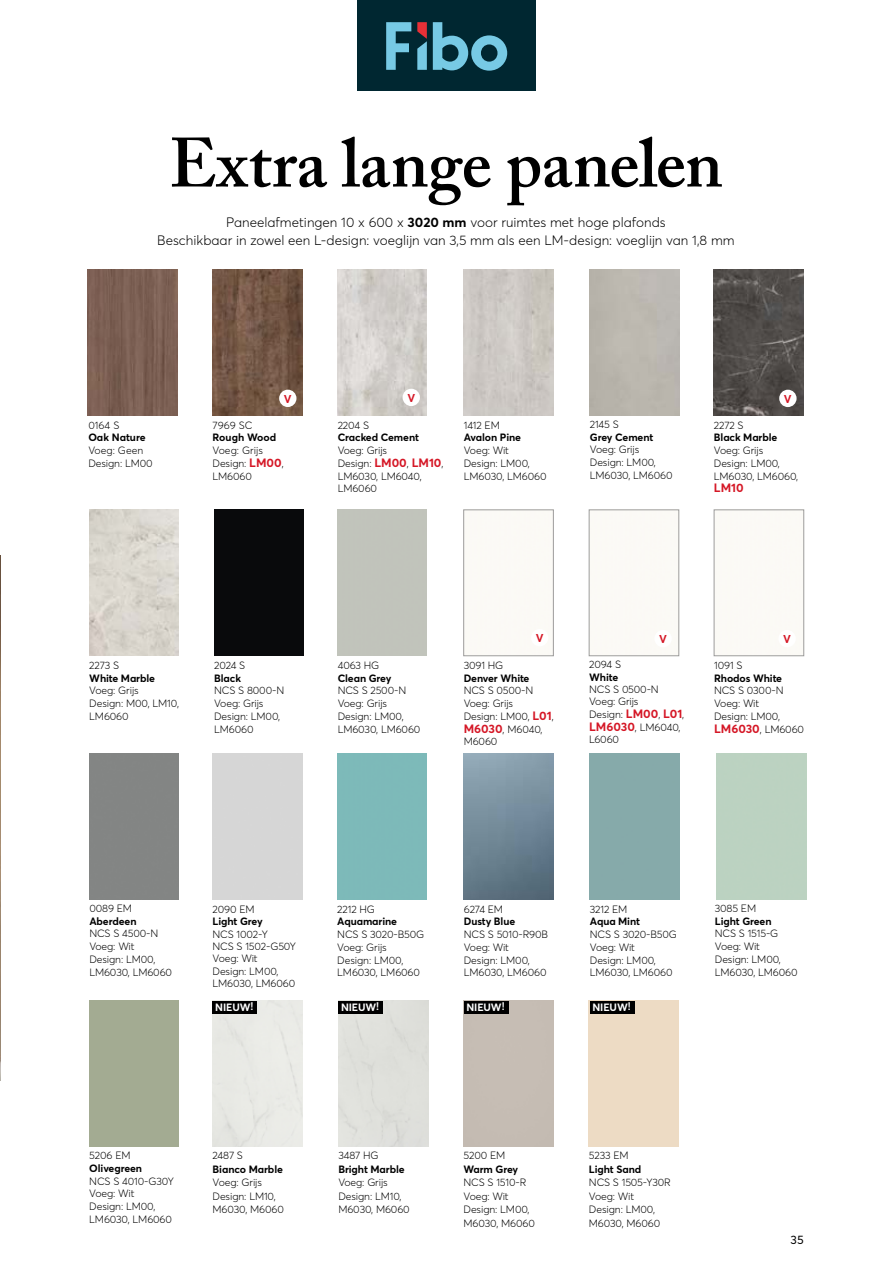
<style>
.page{position:relative;width:893px;height:1263px;background:#fff}
.page>*{position:absolute;margin:0;border:0;box-sizing:border-box;transform-origin:0 0}
.t1{font:600 69px "Adobe Caslon Pro";letter-spacing:-.005em;color:#000}
.t2{font:300 13.5px/18px "Averta Std";color:#000;text-align:center}
.t3{font:700 12px "Averta Std";color:#d51726}
.t4{font:12px "Averta Std";color:#000}
.t5{font:700 11.25px "Averta Std";color:#d51726}
.t6{font:300 10.5px/12.8px "Averta Std";letter-spacing:-.01em;color:#000}
.t7{font:700 10.5px "Averta Std";letter-spacing:-.01em;color:#000}
.t8{font:700 10.5px "Averta Std";letter-spacing:-.01em;color:#fff}
.s1{font-weight:700}
.s2{font-weight:700;font-size:12px;color:#d51726}
</style>
<div class="page">
<img style="left:0;top:555px;width:1px;height:526px">
<div style="left:357px;top:0;width:179px;height:90px;background:#002731"></div>
<svg style="left:417px;top:22px;width:10px;height:48px"></svg>
<svg style="left:433px;top:22px;width:74px;height:49px"></svg>
<svg style="left:386px;top:22px;width:25px;height:48px"></svg>
<div style="left:214px;top:510px;width:90px;height:146px;background:#090a0c"></div>
<img style="left:464px;top:753px;width:89px;height:146px">
<img style="left:464px;top:270px;width:89px;height:145px">
<div style="left:213px;top:1001px;width:89px;height:146px;background:#e9eae5"></div>
<div style="left:338px;top:1001px;width:90px;height:146px;background:#dfe0db"></div>
<div style="left:463px;top:1001px;width:90px;height:146px;background:#c6bdb4"></div>
<div style="left:589px;top:1001px;width:90px;height:146px;background:#eddbc4"></div>
<img style="left:213px;top:270px;width:89px;height:145px">
<div style="left:279px;top:390px;width:17px;height:17px;background:#fff;border-radius:50%"></div>
<img style="left:88px;top:270px;width:90px;height:145px">
<img style="left:714px;top:270px;width:90px;height:145px">
<div style="left:779px;top:390px;width:18px;height:17px;background:#fff;border-radius:50%"></div>
<div style="left:714px;top:510px;width:90px;height:146px;border:1px solid #9d9d9c"></div>
<div style="left:589px;top:510px;width:90px;height:146px;border:1px solid #9d9d9c"></div>
<img style="left:89px;top:510px;width:90px;height:146px">
<img style="left:337px;top:270px;width:90px;height:145px">
<div style="left:403px;top:389px;width:17px;height:17px;background:#fff;border-radius:50%"></div>
<div style="left:463px;top:510px;width:91px;height:146px;border:1px solid #9d9d9c"></div>
<div style="left:213px;top:1001px;width:44px;height:12px;background:#000"></div>
<div style="left:338px;top:1001px;width:45px;height:12px;background:#000"></div>
<div style="left:464px;top:1001px;width:45px;height:12px;background:#000"></div>
<div style="left:590px;top:1001px;width:45px;height:12px;background:#000"></div>
<h1 class="t1" style="left:169px;top:122px;width:555px">Extra lange panelen</h1>
<p class="t2" style="left:157px;top:213px;width:579px">Paneelafmetingen 10 x 600 x <span class="s1">3020 mm</span> voor ruimtes met hoge plafonds<br>Beschikbaar in zowel een L-design: voeglijn van 3,5 mm als een LM-design: voeglijn van 1,8 mm</p>
<p class="t5" style="left:284px;top:392px;width:9px">V</p>
<p class="t5" style="left:407px;top:391px;width:9px">V</p>
<p class="t5" style="left:784px;top:392px;width:9px">V</p>
<p class="t6" style="left:88px;top:419px;width:33px">0164 S</p>
<p class="t7" style="left:88px;top:431px;width:59px">Oak Nature</p>
<p class="t6" style="left:88px;top:444px;width:66px">Voeg: Geen<br>Design: LM00</p>
<p class="t6" style="left:213px;top:419px;width:41px">7969 SC</p>
<p class="t7" style="left:213px;top:431px;width:65px">Rough Wood</p>
<p class="t6" style="left:213px;top:444px;width:73px">Voeg: Grijs<br>Design: <span class="s2">LM00</span>,<br>LM6060</p>
<p class="t6" style="left:338px;top:419px;width:33px">2204 S</p>
<p class="t7" style="left:338px;top:431px;width:83px">Cracked Cement</p>
<p class="t6" style="left:338px;top:444px;width:107px">Voeg: Grijs<br>Design: <span class="s2">LM00</span>, <span class="s2">LM10</span>,<br>LM6030, LM6040,<br>LM6060</p>
<p class="t6" style="left:464px;top:419px;width:37px">1412 EM</p>
<p class="t7" style="left:464px;top:431px;width:59px">Avalon Pine</p>
<p class="t6" style="left:464px;top:444px;width:84px">Voeg: Wit<br>Design: LM00,<br>LM6030, LM6060</p>
<p class="t6" style="left:590px;top:418px;width:30px">2145 S</p>
<p class="t7" style="left:590px;top:430px;width:65px">Grey Cement</p>
<p class="t6" style="left:590px;top:443px;width:84px">Voeg: Grijs<br>Design: LM00,<br>LM6030, LM6060</p>
<p class="t6" style="left:714px;top:419px;width:31px">2272 S</p>
<p class="t7" style="left:714px;top:431px;width:65px">Black Marble</p>
<p class="t6" style="left:714px;top:444px;width:86px">Voeg: Grijs<br>Design: LM00,<br>LM6030, LM6060,</p>
<p class="t3" style="left:714px;top:481px;width:31px">LM10</p>
<p class="t6" style="left:89px;top:659px;width:31px">2273 S</p>
<p class="t7" style="left:89px;top:671px;width:67px">White Marble</p>
<p class="t6" style="left:89px;top:684px;width:91px">Voeg: Grijs<br>Design: M00, LM10,<br>LM6060</p>
<p class="t6" style="left:214px;top:659px;width:33px">2024 S</p>
<p class="t7" style="left:214px;top:671px;width:28px">Black</p>
<p class="t6" style="left:214px;top:684px;width:72px">NCS S 8000-N<br>Voeg: Grijs<br>Design: LM00,<br>LM6060</p>
<p class="t6" style="left:338px;top:659px;width:43px">4063 HG</p>
<p class="t7" style="left:338px;top:671px;width:55px">Clean Grey</p>
<p class="t6" style="left:338px;top:684px;width:84px">NCS S 2500-N<br>Voeg: Grijs<br>Design: LM00,<br>LM6030, LM6060</p>
<p class="t5" style="left:536px;top:631px;width:9px">V</p>
<p class="t6" style="left:464px;top:659px;width:41px">3091 HG</p>
<p class="t7" style="left:464px;top:671px;width:67px">Denver White</p>
<p class="t6" style="left:464px;top:684px;width:92px">NCS S 0500-N<br>Voeg: Grijs<br>Design: LM00, <span class="s2">L01</span>,<br><span class="s2">M6030</span>, M6040,<br>M6060</p>
<p class="t5" style="left:659px;top:632px;width:9px">V</p>
<p class="t6" style="left:589px;top:658px;width:34px">2094 S</p>
<p class="t7" style="left:589px;top:670px;width:31px">White</p>
<p class="t6" style="left:589px;top:683px;width:97px">NCS S 0500-N<br>Voeg: Grijs<br>Design: <span class="s2">LM00</span>, <span class="s2">L01</span>,<br><span class="s2">LM6030</span>, LM6040,<br>L6060</p>
<p class="t5" style="left:783px;top:632px;width:9px">V</p>
<p class="t6" style="left:714px;top:659px;width:30px">1091 S</p>
<p class="t7" style="left:714px;top:671px;width:70px">Rhodos White</p>
<p class="t6" style="left:714px;top:684px;width:92px">NCS S 0300-N<br>Voeg: Wit<br>Design: LM00,<br><span class="s2">LM6030</span>, LM6060</p>
<p class="t6" style="left:89px;top:902px;width:44px">0089 EM</p>
<p class="t7" style="left:89px;top:914px;width:49px">Aberdeen</p>
<p class="t6" style="left:89px;top:927px;width:84px">NCS S 4500-N<br>Voeg: Wit<br>Design: LM00,<br>LM6030, LM6060</p>
<p class="t6" style="left:213px;top:902px;width:44px">2090 EM</p>
<p class="t7" style="left:213px;top:915px;width:52px">Light Grey</p>
<p class="t6" style="left:213px;top:927px;width:85px">NCS 1002-Y<br>NCS S 1502-G50Y<br>Voeg: Wit<br>Design: LM00,<br>LM6030, LM6060</p>
<p class="t6" style="left:337px;top:902px;width:39px">2212 HG</p>
<p class="t7" style="left:337px;top:915px;width:61px">Aquamarine</p>
<p class="t6" style="left:337px;top:928px;width:89px">NCS S 3020-B50G<br>Voeg: Grijs<br>Design: LM00,<br>LM6030, LM6060</p>
<p class="t6" style="left:464px;top:902px;width:41px">6274 EM</p>
<p class="t7" style="left:464px;top:915px;width:53px">Dusty Blue</p>
<p class="t6" style="left:464px;top:928px;width:86px">NCS S 5010-R90B<br>Voeg: Wit<br>Design: LM00,<br>LM6030, LM6060</p>
<p class="t6" style="left:590px;top:902px;width:39px">3212 EM</p>
<p class="t7" style="left:590px;top:915px;width:52px">Aqua Mint</p>
<p class="t6" style="left:590px;top:928px;width:89px">NCS S 3020-B50G<br>Voeg: Wit<br>Design: LM00,<br>LM6030, LM6060</p>
<p class="t8" style="left:215px;top:1000px;width:40px">NIEUW!</p>
<p class="t8" style="left:341px;top:1000px;width:40px">NIEUW!</p>
<p class="t8" style="left:466px;top:1000px;width:40px">NIEUW!</p>
<p class="t8" style="left:592px;top:1000px;width:40px">NIEUW!</p>
<p class="t6" style="left:715px;top:902px;width:43px">3085 EM</p>
<p class="t7" style="left:715px;top:914px;width:58px">Light Green</p>
<p class="t6" style="left:715px;top:927px;width:84px">NCS S 1515-G<br>Voeg: Wit<br>Design: LM00,<br>LM6030, LM6060</p>
<p class="t6" style="left:89px;top:1149px;width:43px">5206 EM</p>
<p class="t7" style="left:89px;top:1161px;width:54px">Olivegreen</p>
<p class="t6" style="left:89px;top:1174px;width:86px">NCS S 4010-G30Y<br>Voeg: Wit<br>Design: LM00,<br>LM6030, LM6060</p>
<p class="t6" style="left:213px;top:1149px;width:32px">2487 S</p>
<p class="t7" style="left:213px;top:1162px;width:72px">Bianco Marble</p>
<p class="t6" style="left:213px;top:1175px;width:73px;line-height:13.5px">Voeg: Grijs<br>Design: LM10,<br>M6030, M6060</p>
<p class="t6" style="left:338px;top:1149px;width:42px">3487 HG</p>
<p class="t7" style="left:338px;top:1162px;width:68px">Bright Marble</p>
<p class="t6" style="left:338px;top:1175px;width:73px;line-height:13.5px">Voeg: Grijs<br>Design: LM10,<br>M6030, M6060</p>
<p class="t6" style="left:464px;top:1149px;width:43px">5200 EM</p>
<p class="t7" style="left:464px;top:1162px;width:56px">Warm Grey</p>
<p class="t6" style="left:464px;top:1175px;width:73px;line-height:13.5px">NCS S 1510-R<br>Voeg: Wit<br>Design: LM00,<br>M6030, M6060</p>
<p class="t6" style="left:589px;top:1149px;width:41px">5233 EM</p>
<p class="t7" style="left:589px;top:1162px;width:54px">Light Sand</p>
<p class="t6" style="left:589px;top:1175px;width:84px;line-height:13.5px">NCS S 1505-Y30R<br>Voeg: Wit<br>Design: LM00,<br>M6030, M6060</p>
<p class="t4" style="left:790px;top:1232px;width:15px">35</p>
</div>
